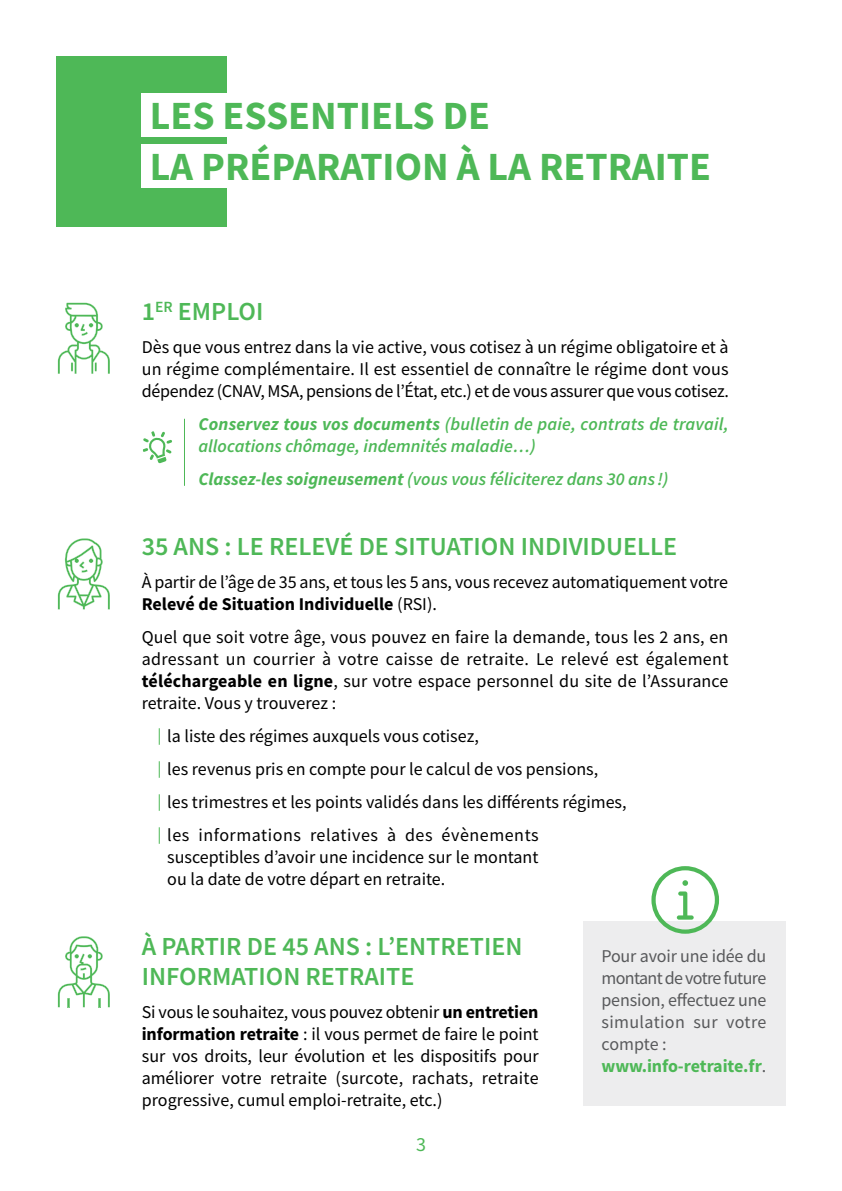
<style>
.page{position:relative;width:842px;height:1191px;background:#fff}
.page>*{position:absolute;margin:0;border:0;box-sizing:border-box;transform-origin:0 0}
.t1{font:700 40px/51px "Source Sans Pro";color:#4eb857}
.t2{font:600 26px/30px "Source Sans Pro";color:#4eb857}
.t3{font:20px "Source Sans Pro";color:#4eb857}
.t4{font:18px/22px "Source Sans Pro";color:#000;text-align:justify}
.t5{font:italic 600 18px/22px "Source Sans Pro";color:#4eb857}
.t6{font:18px/22px "Source Sans Pro";letter-spacing:-.01em;color:#58595b}
.s1{font-weight:700}
.s2{font-weight:700;color:#4eb857}
</style>
<div class="page">
<div style="left:57px;top:57px;width:170px;height:170px;background:#4eb857"></div>
<div style="left:142px;top:94px;width:259px;height:43px;background:#fff"></div>
<div style="left:142px;top:145px;width:259px;height:43px;background:#fff"></div>
<svg style="left:159px;top:728px;width:1px;height:17px"></svg>
<svg style="left:159px;top:761px;width:1px;height:17px"></svg>
<svg style="left:159px;top:794px;width:1px;height:17px"></svg>
<svg style="left:159px;top:827px;width:1px;height:17px"></svg>
<svg style="left:58px;top:302px;width:52px;height:72px"></svg>
<svg style="left:58px;top:538px;width:52px;height:71px"></svg>
<svg style="left:58px;top:936px;width:52px;height:71px"></svg>
<svg style="left:143px;top:431px;width:29px;height:32px"></svg>
<hr style="left:184px;top:419px;width:1px;height:67px;background:#4eb857">
<div style="left:583px;top:921px;width:202px;height:185px;background:#ededee"></div>
<svg style="left:651px;top:866px;width:68px;height:67px"></svg>
<h1 class="t1" style="left:150px;top:90px;width:563px">les essentiels De<br>la préparatiOn à la retraite</h1>
<h2 class="t2" style="left:142px;top:298px;width:123px">1<sup>ER</sup> EMPLOI</h2>
<p class="t4" style="left:142px;top:337px;width:589px">Dès que vous entrez dans la vie active, vous cotisez à un régime obligatoire et à un régime complémentaire. Il est essentiel de connaître le régime dont vous dépendez (CNAV, MSA, pensions de l’État, etc.) et de vous assurer que vous cotisez.</p>
<p class="t5" style="left:198px;top:414px;width:532px"><span class="s1">Conservez tous vos documents</span> (bulletin de paie, contrats de travail, allocations chômage, indemnités maladie…)</p>
<p class="t5" style="left:198px;top:469px;width:471px"><span class="s1">Classez-les soigneusement</span> (vous vous féliciterez dans 30 ans !)</p>
<h2 class="t2" style="left:142px;top:533px;width:537px">35 ANS : LE RELEVÉ DE SITUATION INDIVIDUELLE</h2>
<p class="t4" style="left:142px;top:572px;width:588px">À partir de l’âge de 35 ans, et tous les 5 ans, vous recevez automatiquement votre <span class="s1">relevé de situation individuelle</span> (RSI).</p>
<p class="t4" style="left:142px;top:627px;width:588px">Quel que soit votre âge, vous pouvez en faire la demande, tous les 2 ans, en adressant un courrier à votre caisse de retraite. Le relevé est également <span class="s1">téléchargeable en ligne</span>, sur votre espace personnel du site de l’Assurance retraite. Vous y trouverez :</p>
<p class="t4" style="left:167px;top:720px;width:461px;line-height:33px;text-align:left">la liste des régimes auxquels vous cotisez,<br>les revenus pris en compte pour le calcul de vos pensions,<br>les trimestres et les points validés dans les différents régimes, les informations relatives à des évènements</p>
<p class="t4" style="left:167px;top:847px;width:373px">susceptibles d’avoir une incidence sur le montant ou la date de votre départ en retraite.</p>
<h2 class="t2" style="left:142px;top:933px;width:382px">À PARTIR DE 45 ANS : L’ENTRETIEN<br>INFORMATION RETRAITE</h2>
<p class="t4" style="left:142px;top:1002px;width:398px">Si vous le souhaitez, vous pouvez obtenir <span class="s1">un entretien information retraite</span> : il vous permet de faire le point sur vos droits, leur évolution et les dispositifs pour améliorer votre retraite (surcote, rachats, retraite progressive, cumul emploi-retraite, etc.)</p>
<p class="t3" style="left:416px;top:1136px;width:11px">3</p>
<p class="t6" style="left:601px;top:946px;width:166px">Pour avoir une idée du montant de votre future pension, effectuez une simulation sur votre compte : <span class="s2">www.info-retraite.fr</span>.</p>
</div>
